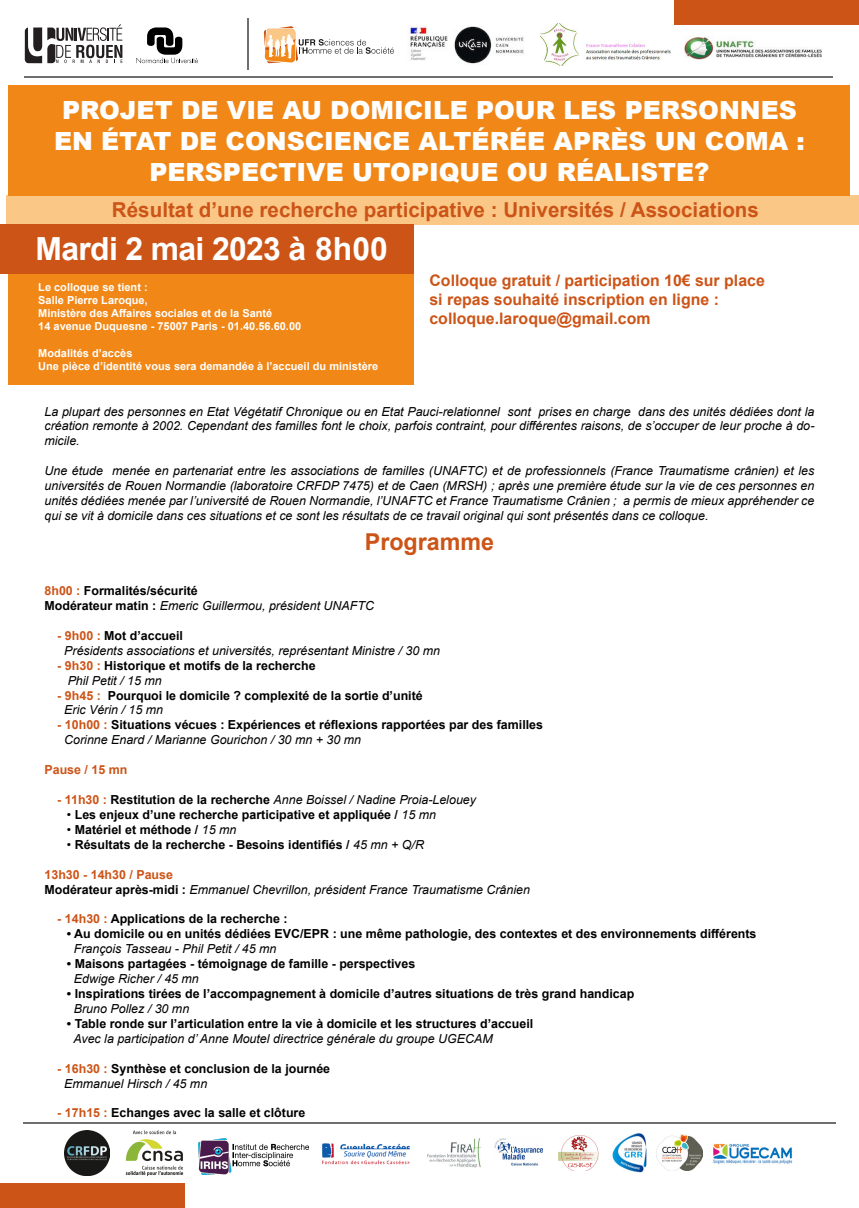
<style>
.page{position:relative;width:859px;height:1208px;background:#fff}
.page>*{position:absolute;margin:0;border:0;box-sizing:border-box;transform-origin:0 0}
.t1{font:700 31.9px "Arial";letter-spacing:-.02em;color:#fff}
.t2{font:900 25px "Arial";color:#fff}
.t3{font:700 23.3px "Arial";color:#cc5417}
.t4{font:700 20.6px "Arial";color:#cc5417}
.t5{font:700 15.9px "Arial";color:#cc5417}
.t6{font:italic 12.4px/14.9px "Arial";color:#000001;text-align:justify}
.t7{font:700 12.4px "Arial";color:#000001}
.t8{font:700 12.4px "Arial";color:#cc5417}
.t9{font:700 11px "Arial";color:#fff}
.s1{color:#cc5417}
.s2{font-weight:700;font-style:normal}
.s3{font-weight:700;font-style:normal;color:#cc5417}
.s4{font-weight:400}
.s5{font-weight:400;font-style:italic}
</style>
<div class="page">
<svg style="left:25px;top:24px;width:97px;height:39px"></svg>
<svg style="left:136px;top:27px;width:62px;height:36px"></svg>
<hr style="left:247px;top:18px;width:1px;height:52px;background:#706f6f">
<hr style="left:25px;top:77px;width:808px;height:1px;background:#706f6f">
<hr style="left:23px;top:1122px;width:813px;height:1px;background:#706f6f">
<div style="left:675px;top:0;width:184px;height:24px;background:#cc5417"></div>
<div style="left:0;top:1183px;width:184px;height:25px;background:#cc5417"></div>
<div style="left:7px;top:196px;width:852px;height:29px;background:#fac787"></div>
<div style="left:9px;top:86px;width:841px;height:110px;background:#f08717"></div>
<svg style="left:264px;top:26px;width:130px;height:37px"></svg>
<div style="left:9px;top:274px;width:405px;height:110px;background:#f08717"></div>
<div style="left:0;top:225px;width:414px;height:49px;background:#cc5417"></div>
<img style="left:125px;top:1130px;width:59px;height:46px">
<img style="left:64px;top:1130px;width:45px;height:46px">
<img style="left:322px;top:1143px;width:88px;height:22px">
<img style="left:494px;top:1138px;width:49px;height:27px">
<img style="left:427px;top:1138px;width:53px;height:29px">
<img style="left:559px;top:1135px;width:40px;height:36px">
<img style="left:612px;top:1133px;width:35px;height:40px">
<img style="left:657px;top:1134px;width:46px;height:36px">
<img style="left:684px;top:36px;width:138px;height:24px">
<img style="left:541px;top:24px;width:130px;height:42px">
<img style="left:199px;top:1138px;width:110px;height:36px">
<img style="left:407px;top:25px;width:117px;height:39px">
<img style="left:713px;top:1143px;width:79px;height:21px">
<p class="t2" style="left:62px;top:91px;width:736px">PROJET DE VIE AU DOMICILE POUR LES PERSONNES</p>
<p class="t2" style="left:54px;top:123px;width:752px">EN ÉTAT DE CONSCIENCE ALTÉRÉE APRÈS UN COMA :</p>
<p class="t2" style="left:149px;top:154px;width:562px">PERSPECTIVE UTOPIQUE OU RÉALISTE?</p>
<p class="t4" style="left:112px;top:195px;width:648px">Résultat d’une recherche participative : Universités / Associations</p>
<p class="t1" style="left:36px;top:226px;width:354px">Mardi 2 mai 2023 à 8h00</p>
<p class="t9" style="left:38px;top:279px;width:111px">Le colloque se tient :</p>
<p class="t9" style="left:38px;top:292px;width:111px">Salle Pierre Laroque,</p>
<p class="t9" style="left:38px;top:305px;width:236px">Ministère des Affaires sociales et de la Santé</p>
<p class="t9" style="left:38px;top:319px;width:264px">14 avenue Duquesne - 75007 Paris - 01.40.56.60.00</p>
<p class="t9" style="left:38px;top:345px;width:96px">Modalités d’accès</p>
<p class="t9" style="left:38px;top:358px;width:341px">Une pièce d’identité vous sera demandée à l’accueil du ministère</p>
<p class="t6" style="left:45px;top:404px;width:771px">La plupart des personnes en Etat Végétatif Chronique ou en Etat Pauci-relationnel sont prises en charge dans des unités dédiées dont la création remonte à 2002. Cependant des familles font le choix, parfois contraint, pour différentes raisons, de s’occuper de leur proche à do&shy;micile.</p>
<p class="t6" style="left:45px;top:463px;width:771px">Une étude menée en partenariat entre les associations de familles (UNAFTC) et de professionnels (France Traumatisme crânien) et les universités de Rouen Normandie (laboratoire CRFDP 7475) et de Caen (MRSH) ; après une première étude sur la vie de ces personnes en unités dédiées menée par l’université de Rouen Normandie, l’UNAFTC et France Traumatisme Crânien ; a permis de mieux appréhender ce qui se vit à domicile dans ces situations et ce sont les résultats de ce travail original qui sont présentés dans ce colloque.</p>
<p class="t5" style="left:429px;top:269px;width:337px">Colloque gratuit / participation 10€ sur place</p>
<p class="t5" style="left:429px;top:288px;width:291px">si repas souhaité inscription en ligne :</p>
<p class="t5" style="left:429px;top:307px;width:223px">colloque.laroque@gmail.com</p>
<p class="t3" style="left:365px;top:525px;width:131px">Programme</p>
<p class="t7" style="left:45px;top:582px;width:155px"><span class="s1">8h00 :</span> Formalités/sécurité</p>
<p class="t6" style="left:45px;top:598px;width:331px"><span class="s2">Modérateur matin :</span> Emeric Guillermou, président UNAFTC</p>
<p class="t7" style="left:57px;top:627px;width:127px"><span class="s1">- 9h00 :</span> Mot d’accueil</p>
<p class="t6" style="left:64px;top:643px;width:377px">Présidents associations et universités, représentant Ministre / 30 mn</p>
<p class="t7" style="left:57px;top:656px;width:260px"><span class="s1">- 9h30 :</span> Historique et motifs de la recherche</p>
<p class="t6" style="left:68px;top:673px;width:95px">Phil Petit / 15 mn</p>
<p class="t7" style="left:57px;top:686px;width:367px"><span class="s1">- 9h45 :</span> Pourquoi le domicile ? complexité de la sortie d’unité</p>
<p class="t6" style="left:64px;top:703px;width:100px">Eric Vérin / 15 mn</p>
<p class="t7" style="left:57px;top:716px;width:487px"><span class="s1">- 10h00 :</span> Situations vécues : Expériences et réflexions rapportées par des familles</p>
<p class="t6" style="left:64px;top:732px;width:298px">Corinne Enard / Marianne Gourichon / 30 mn + 30 mn</p>
<p class="t8" style="left:45px;top:761px;width:84px">Pause / 15 mn</p>
<p class="t6" style="left:57px;top:792px;width:420px"><span class="s3">- 11h30 :</span> <span class="s2">Restitution de la recherche</span> Anne Boissel / Nadine Proia-Lelouey</p>
<p class="t7" style="left:67px;top:806px;width:371px"><span class="s4">•</span> Les enjeux d’une recherche participative et appliquée / <span class="s5">15 mn</span></p>
<p class="t7" style="left:67px;top:820px;width:171px"><span class="s4">•</span> Matériel et méthode / <span class="s5">15 mn</span></p>
<p class="t7" style="left:67px;top:835px;width:359px"><span class="s4">•</span> Résultats de la recherche - Besoins identifiés / <span class="s5">45 mn + Q/R</span></p>
<p class="t8" style="left:45px;top:865px;width:130px">13h30 - 14h30 / Pause</p>
<p class="t6" style="left:45px;top:882px;width:487px"><span class="s2">Modérateur après-midi :</span> Emmanuel Chevrillon, président France Traumatisme Crânien</p>
<p class="t7" style="left:57px;top:910px;width:232px"><span class="s1">- 14h30 :</span> Applications de la recherche :</p>
<p class="t7" style="left:67px;top:925px;width:691px">• Au domicile ou en unités dédiées EVC/EPR : une même pathologie, des contextes et des environnements différents</p>
<p class="t6" style="left:74px;top:941px;width:204px">François Tasseau - Phil Petit / 45 mn</p>
<p class="t7" style="left:67px;top:955px;width:350px">• Maisons partagées - témoignage de famille - perspectives</p>
<p class="t6" style="left:74px;top:971px;width:127px">Edwige Richer / 45 mn</p>
<p class="t7" style="left:67px;top:985px;width:569px">• Inspirations tirées de l’accompagnement à domicile d’autres situations de très grand handicap</p>
<p class="t6" style="left:74px;top:1001px;width:117px">Bruno Pollez / 30 mn</p>
<p class="t7" style="left:67px;top:1014px;width:468px">• Table ronde sur l’articulation entre la vie à domicile et les structures d’accueil</p>
<p class="t6" style="left:73px;top:1031px;width:421px">Avec la participation d’ Anne Moutel directrice générale du groupe UGECAM</p>
<p class="t7" style="left:57px;top:1059px;width:274px"><span class="s1">- 16h30 :</span> Synthèse et conclusion de la journée</p>
<p class="t6" style="left:64px;top:1075px;width:144px">Emmanuel Hirsch / 45 mn</p>
<p class="t7" style="left:57px;top:1104px;width:250px"><span class="s1">- 17h15 :</span> Echanges avec la salle et clôture</p>
</div>
